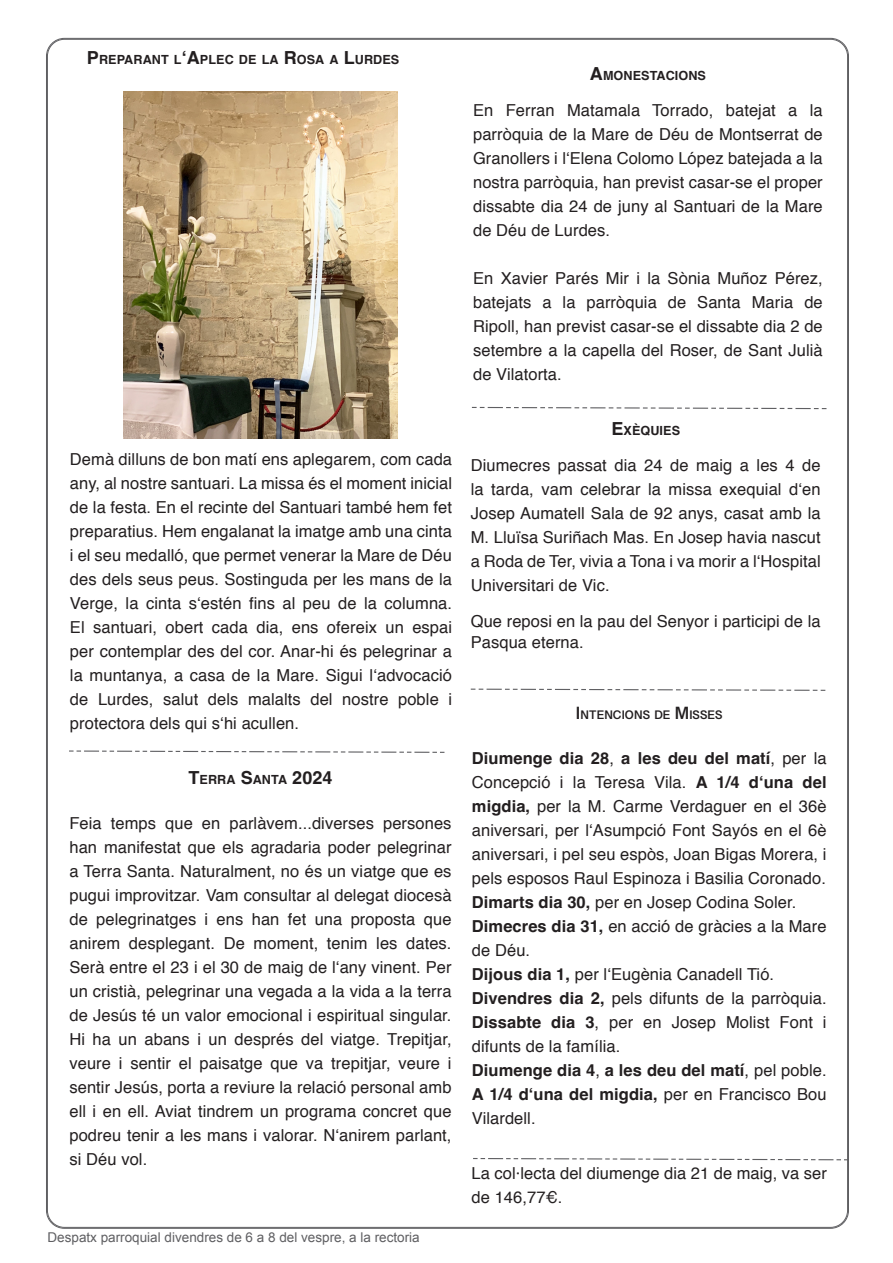
<style>
.page{position:relative;width:893px;height:1263px;background:#fff}
.page>*{position:absolute;margin:0;border:0;box-sizing:border-box;transform-origin:0 0}
.t1{font:16.5px/24px "Helvetica";letter-spacing:.005em;color:#231f20;text-align:justify}
.t2{font:700 16.5px/24px "Helvetica";letter-spacing:.005em;color:#231f20;text-align:justify}
.t3{font:13.5px "Arial";color:#5f5f62}
.t4{font:700 12.6px "Helvetica";letter-spacing:.005em;color:#231f20}
.t5{font:700 12.6px "Grantha Sangam MN";letter-spacing:.005em;color:#231f20}
.s1{font-size:18px}
.s2{font-weight:700}
.s3{font-weight:400}
</style>
<div class="page">
<img style="left:124px;top:91px;width:274px;height:347px">
<svg style="left:69px;top:750px;width:376px;height:3px"></svg>
<svg style="left:473px;top:1157px;width:376px;height:4px"></svg>
<svg style="left:471px;top:406px;width:356px;height:4px"></svg>
<svg style="left:470px;top:688px;width:356px;height:3px"></svg>
<p class="t4" style="left:87px;top:52px;width:314px"><span class="s1">P</span>REPARANT L<span class="s1">‘A</span>PLEC DE LA <span class="s1">R</span>OSA A <span class="s1">L</span>URDES</p>
<p class="t1" style="left:70px;top:448px;width:384px">Demà dilluns de bon matí ens aplegarem, com cada any, al nostre santuari. La missa és el moment inicial de la festa. En el recinte del Santuari també hem fet preparatius. Hem engalanat la imatge amb una cinta i el seu medalló, que permet venerar la Mare de Déu des dels seus peus. Sostinguda per les mans de la Verge, la cinta s‘estén fins al peu de la columna.<br>El santuari, obert cada dia, ens ofereix un espai per contemplar des del cor. Anar-hi és pelegrinar a la muntanya, a casa de la Mare. Sigui l‘advocació de Lurdes, salut dels malalts del nostre poble i protectora dels qui s‘hi acullen.</p>
<p class="t4" style="left:188px;top:771px;width:146px"><span class="s1">T</span>ERRA <span class="s1">S</span>ANTA <span class="s1">2024</span></p>
<p class="t1" style="left:69px;top:811px;width:384px">Feia temps que en parlàvem...diverses persones han manifestat que els agradaria poder pelegrinar a Terra Santa. Naturalment, no és un viatge que es pugui improvitzar. Vam consultar al delegat diocesà de pelegrinatges i ens han fet una proposta que anirem desplegant. De moment, tenim les dates.<br>Serà entre el 23 i el 30 de maig de l‘any vinent. Per un cristià, pelegrinar una vegada a la vida a la terra de Jesús té un valor emocional i espiritual singular.<br>Hi ha un abans i un després del viatge. Trepitjar, veure i sentir el paisatge que va trepitjar, veure i sentir Jesús, porta a reviure la relació personal amb ell i en ell. Aviat tindrem un programa concret que podreu tenir a les mans i valorar. N‘anirem parlant, si Déu vol.</p>
<p class="t3" style="left:48px;top:1229px;width:374px">Despatx parroquial divendres de 6 a 8 del vespre, a la rectoria</p>
<p class="t4" style="left:590px;top:68px;width:118px"><span class="s1">A</span>MONESTACIONS</p>
<p class="t1" style="left:473px;top:98px;width:351px">En Ferran Matamala Torrado, batejat a la parròquia de la Mare de Déu de Montserrat de Granollers i l‘Elena Colomo López batejada a la nostra parròquia, han previst casar-se el proper dissabte dia 24 de juny al Santuari de la Mare de Déu de Lurdes.</p>
<p class="t1" style="left:473px;top:266px;width:351px">En Xavier Parés Mir i la Sònia Muñoz Pérez, batejats a la parròquia de Santa Maria de Ripoll, han previst casar-se el dissabte dia 2 de setembre a la capella del Roser, de Sant Julià de Vilatorta.</p>
<p class="t4" style="left:611px;top:423px;width:70px"><span class="s1">E</span>XÈQUIES</p>
<p class="t1" style="left:471px;top:454px;width:351px">Diumecres passat dia 24 de maig a les 4 de la tarda, vam celebrar la missa exequial d‘en Josep Aumatell Sala de 92 anys, casat amb la M. Lluïsa Suriñach Mas. En Josep havia nascut a Roda de Ter, vivia a Tona i va morir a l‘Hospital Universitari de Vic.</p>
<p class="t1" style="left:471px;top:611px;width:351px;line-height:21px">Que reposi en la pau del Senyor i participi de la<br>Pasqua eterna.</p>
<p class="t5" style="left:576px;top:707px;width:148px"><span class="s1">I</span>NTENCIONS DE <span class="s1">M</span>ISSES</p>
<p class="t1" style="left:472px;top:746px;width:356px"><span class="s2">Diumenge dia 28</span>, <span class="s2">a les deu del matí</span>, per la Concepció i la Teresa Vila. <span class="s2">A 1/4 d‘una del migdia,</span> per la M. Carme Verdaguer en el 36è aniversari, per l‘Asumpció Font Sayós en el 6è aniversari, i pel seu espòs, Joan Bigas Morera, i pels esposos Raul Espinoza i Basilia Coronado.</p>
<p class="t1" style="left:472px;top:890px;width:326px"><span class="s2">Dimarts dia 30,</span> per en Josep Codina Soler.</p>
<p class="t1" style="left:472px;top:914px;width:356px"><span class="s2">Dimecres dia 31,</span> en acció de gràcies a la Mare de Déu.</p>
<p class="t1" style="left:472px;top:962px;width:304px"><span class="s2">Dijous dia 1,</span> per l‘Eugènia Canadell Tió.</p>
<p class="t1" style="left:472px;top:986px;width:356px"><span class="s2">Divendres dia 2,</span> pels difunts de la parròquia.<br><span class="s2">Dissabte dia 3</span>, per en Josep Molist Font i difunts de la família.</p>
<p class="t2" style="left:472px;top:1060px;width:356px">Diumenge dia 4<span class="s3">,</span> a les deu del matí<span class="s3">, pel poble.<br></span>A 1/4 d‘una del migdia, <span class="s3">per en Francisco Bou Vilardell.</span></p>
<p class="t1" style="left:471px;top:1161px;width:357px">La col·lecta del diumenge dia 21 de maig, va ser de 146,77€.</p>
</div>
